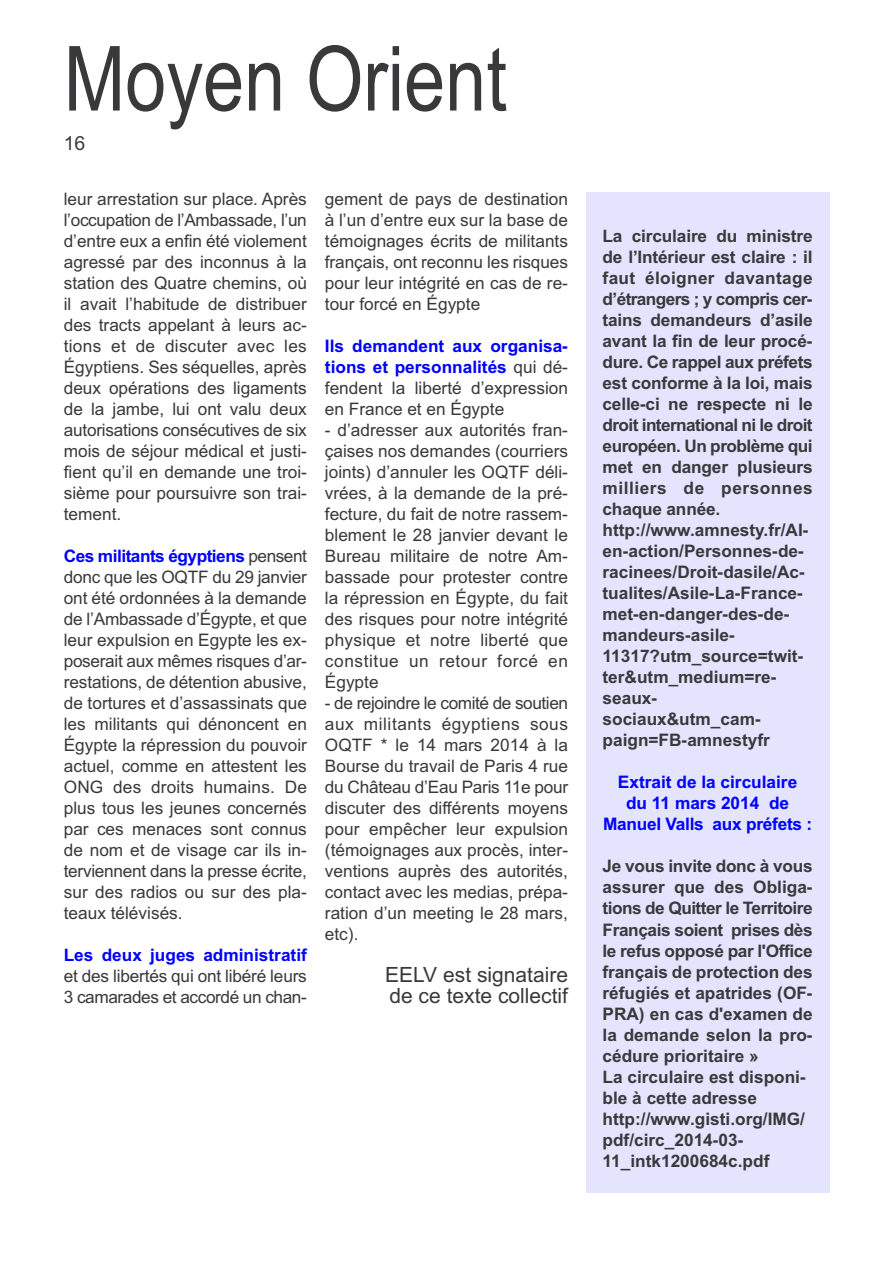
<style>
.page{position:relative;width:893px;height:1263px;background:#fff}
.page>*{position:absolute;margin:0;border:0;box-sizing:border-box;transform-origin:0 0}
.t1{font:90px "Arial Narrow";color:#39383a}
.t2{font:21px/21px "Arial";color:#39383a}
.t3{font:19.5px "Arial";color:#39383a}
.t4{font:17.25px/21px "Arial";color:#39383a;text-align:justify}
.t5{font:700 17.25px/21px "Arial";color:#39383a}
.t6{font:700 17.25px/21px "Arial";color:#00f;text-align:center}
.s1{font-weight:700;color:#00f}
</style>
<div class="page">
<div style="left:586px;top:192px;width:243px;height:1001px;background:#e4e4ff"></div>
<h1 class="t1" style="left:64px;top:27px;width:445px">Moyen Orient</h1>
<p class="t3" style="left:64px;top:132px;width:23px">16</p>
<p class="t4" style="left:64px;top:188px;width:245px">leur arrestation sur place. Après l’occupation de l’Ambassade, l’un d’entre eux a enfin été violement agressé par des inconnus à la station des Quatre chemins, où il avait l’habitude de distribuer des tracts appelant à leurs ac&shy;tions et de discuter avec les Égyptiens. Ses séquelles, après deux opérations des ligaments de la jambe, lui ont valu deux autorisations consécutives de six mois de séjour médical et justi&shy;fient qu’il en demande une troi&shy;sième pour poursuivre son trai&shy;tement.</p>
<p class="t4" style="left:64px;top:545px;width:245px"><span class="s1">ces militants égyptiens</span> pensent donc que les OQTF du 29 janvier ont été ordonnées à la demande de l’Ambassade d’Égypte, et que leur expulsion en Egypte les ex&shy;poserait aux mêmes risques d’ar&shy;restations, de détention abusive, de tortures et d’assassinats que les militants qui dénoncent en Égypte la répression du pouvoir actuel, comme en attestent les ONG des droits humains. De plus tous les jeunes concernés par ces menaces sont connus de nom et de visage car ils in&shy;terviennent dans la presse écrite, sur des radios ou sur des pla&shy;teaux télévisés.</p>
<p class="t6" style="left:64px;top:944px;width:245px">les deux juges administratif</p>
<p class="t4" style="left:64px;top:965px;width:245px">et des libertés qui ont libéré leurs<br>3 camarades et accordé un chan-</p>
<p class="t4" style="left:325px;top:188px;width:245px">gement de pays de destination à l’un d’entre eux sur la base de témoignages écrits de militants français, ont reconnu les risques pour leur intégrité en cas de re&shy;tour forcé en Égypte</p>
<p class="t4" style="left:325px;top:335px;width:245px"><span class="s1">ils demandent aux organisa&shy;tions et personnalités</span> qui dé&shy;fendent la liberté d’expression en France et en Égypte</p>
<p class="t4" style="left:325px;top:419px;width:245px">- d’adresser aux autorités fran&shy;çaises nos demandes (courriers joints) d’annuler les OQTF déli&shy;vrées, à la demande de la pré&shy;fecture, du fait de notre rassem&shy;blement le 28 janvier devant le Bureau militaire de notre Am&shy;bassade pour protester contre la répression en Égypte, du fait des risques pour notre intégrité physique et notre liberté que constitue un retour forcé en Égypte</p>
<p class="t4" style="left:325px;top:692px;width:245px">- de rejoindre le comité de soutien aux militants égyptiens sous OQTF * le 14 mars 2014 à la Bourse du travail de Paris 4 rue du Château d’Eau Paris 11e pour discuter des différents moyens pour empêcher leur expulsion (témoignages aux procès, inter&shy;ventions auprès des autorités, contact avec les medias, prépa&shy;ration d’un meeting le 28 mars, etc).</p>
<p class="t2" style="left:385px;top:964px;width:184px">EELV est signataire de ce texte collectif</p>
<p class="t5" style="left:603px;top:226px;width:212px">la circulaire du ministre de l’intérieur est claire : il faut éloigner davantage d’étrangers ; y compris cer&shy;tains demandeurs d’asile avant la fin de leur procé&shy;dure. ce rappel aux préfets est conforme à la loi, mais celle-ci ne respecte ni le droit international ni le droit européen. un problème qui met en danger plusieurs milliers de personnes chaque année. http://www.amnesty.fr/ai&shy;en-action/Personnes-de&shy;racinees/droit-dasile/ac&shy;tualites/asile-la-france&shy;met-en-danger-des-de&shy;mandeurs-asile-<br>11317?utm_source=twit&shy;ter&amp;utm_medium=re&shy;seaux&shy;sociaux&amp;utm_cam&shy;paign=fB-amnestyfr</p>
<p class="t6" style="left:603px;top:772px;width:210px">extrait de la circulaire<br>du 11 mars 2014 de manuel Valls aux préfets :</p>
<p class="t5" style="left:603px;top:856px;width:212px">je vous invite donc à vous assurer que des obliga&shy;tions de quitter le Territoire français soient prises dès le refus opposé par l'office français de protection des réfugiés et apatrides (of-<br>Pra) en cas d'examen de la demande selon la pro&shy;cédure prioritaire »<br>la circulaire est disponi&shy;ble à cette adresse http://www.gisti.org/img/ pdf/circ_2014-03-<br>11_intk1200684c.pdf</p>
</div>
